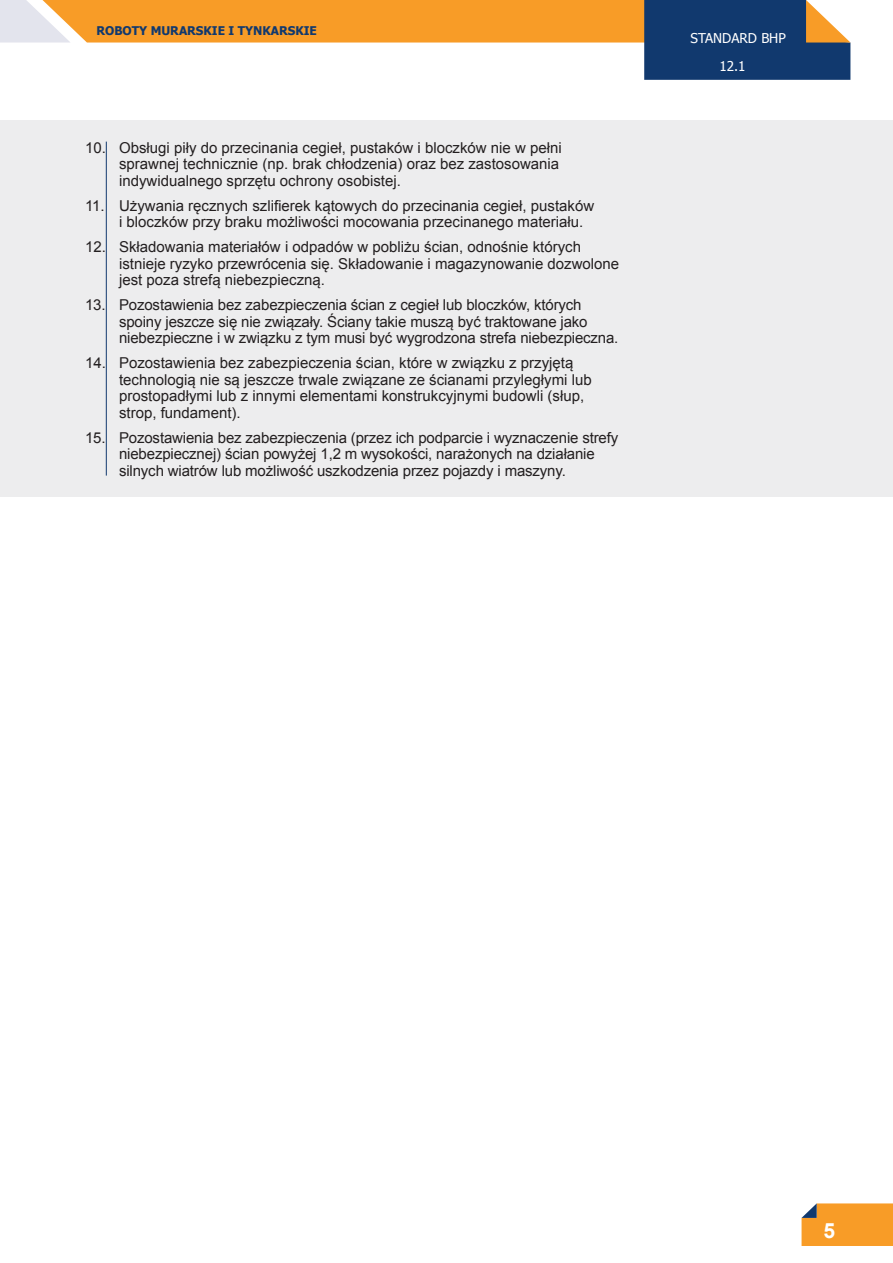
<style>
.page{position:relative;width:893px;height:1263px;background:#fff}
.page>*{position:absolute;margin:0;border:0;box-sizing:border-box;transform-origin:0 0}
.tekst{font:700 21px "Arial";color:#fff}
.Tekst_numerowany{font:15px/16.5px "Arial";color:#231f20}
.t1{font:13.5px "Tahoma";color:#fff}
.t2{font:700 12px "Tahoma";color:#11396e}
</style>
<div class="page">
<div style="left:0;top:120px;width:893px;height:377px;background:#ededee"></div>
<svg style="left:801px;top:1203px;width:92px;height:43px;background:#f19d32"></svg>
<svg style="left:0;top:0;width:850px;height:80px"></svg>
<hr style="left:106px;top:142px;width:1px;height:334px;background:#11396e">
<p class="t2" style="left:96px;top:23px;width:222px">ROBOTY MURARSKIE I TYNKARSKIE</p>
<p class="Tekst_numerowany" style="left:119px;top:139px;width:444px;text-indent:-34px">10. Obsługi piły do przecinania cegieł, pustaków i bloczków nie w pełni sprawnej technicznie (np. brak chłodzenia) oraz bez zastosowania indywidualnego sprzętu ochrony osobistej.</p>
<p class="Tekst_numerowany" style="left:119px;top:197px;width:477px;text-indent:-34px">11. Używania ręcznych szlifierek kątowych do przecinania cegieł, pustaków i bloczków przy braku możliwości mocowania przecinanego materiału.</p>
<p class="Tekst_numerowany" style="left:119px;top:239px;width:502px;text-indent:-34px">12. Składowania materiałów i odpadów w pobliżu ścian, odnośnie których istnieje ryzyko przewrócenia się. Składowanie i magazynowanie dozwolone jest poza strefą niebezpieczną.</p>
<p class="Tekst_numerowany" style="left:119px;top:297px;width:501px;text-indent:-34px">13. Pozostawienia bez zabezpieczenia ścian z cegieł lub bloczków, których spoiny jeszcze się nie związały. Ściany takie muszą być traktowane jako niebezpieczne i w związku z tym musi być wygrodzona strefa niebezpieczna.</p>
<p class="Tekst_numerowany" style="left:119px;top:355px;width:474px;text-indent:-34px">14. Pozostawienia bez zabezpieczenia ścian, które w związku z przyjętą technologią nie są jeszcze trwale związane ze ścianami przyległymi lub prostopadłymi lub z innymi elementami konstrukcyjnymi budowli (słup, strop, fundament).</p>
<p class="Tekst_numerowany" style="left:119px;top:429px;width:501px;text-indent:-34px">15. Pozostawienia bez zabezpieczenia (przez ich podparcie i wyznaczenie strefy niebezpiecznej) ścian powyżej 1,2 m wysokości, narażonych na działanie silnych wiatrów lub możliwość uszkodzenia przez pojazdy i maszyny.</p>
<p class="t1" style="left:691px;top:29px;width:97px">STANDARD BHP</p>
<p class="t1" style="left:719px;top:57px;width:28px">12.1</p>
<p class="tekst" style="left:823px;top:1217px;width:13px">5</p>
</div>
